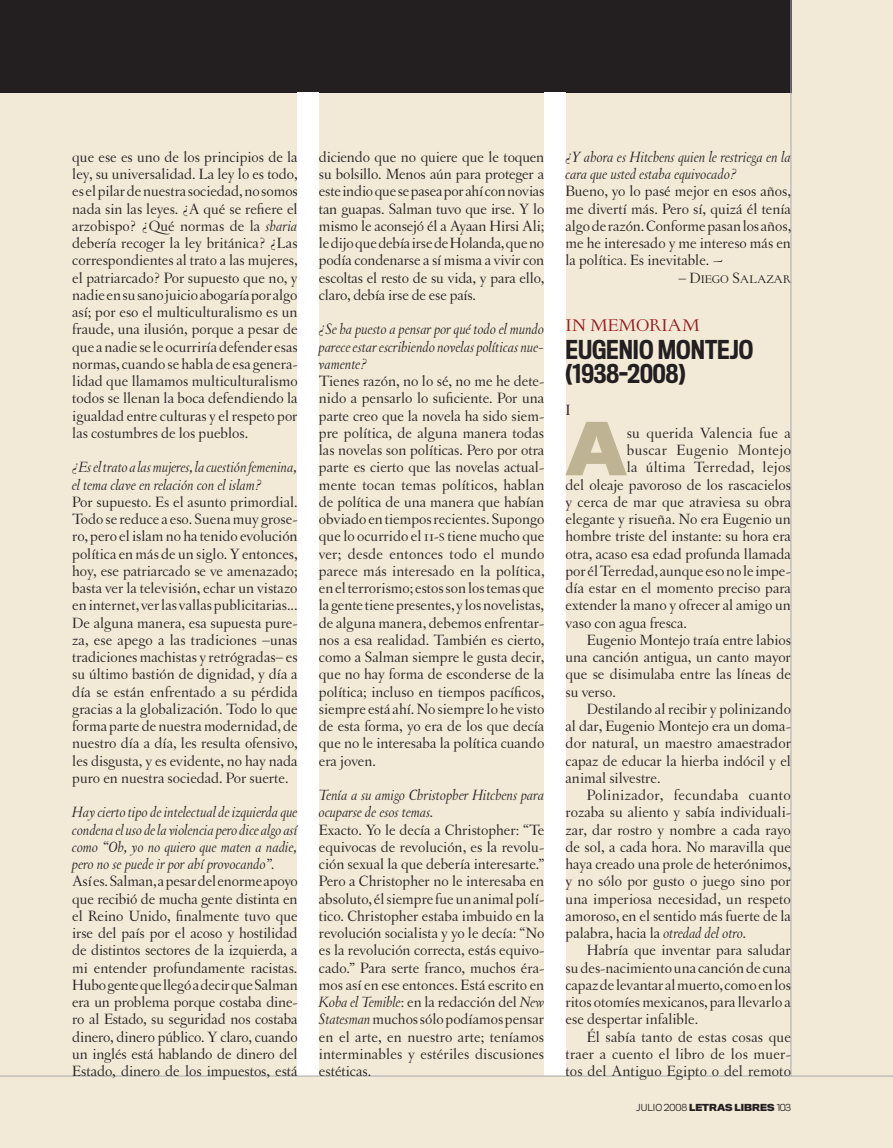
<style>
.page{position:relative;width:893px;height:1148px;background:#f2ead7}
.page>*{position:absolute;margin:0;border:0;box-sizing:border-box;transform-origin:0 0}
.t1{font:700 67.65px "Titling Gothic FB Normal";color:#beb493}
.t2{font:500 24px/24px "Titling Gothic FB Cond";color:#231f20}
.t3{font:18px "Letras Oldstyle Expert";color:#981a1e}
.t4{font:15.75px/17.2px "Letras Oldstyle";color:#231f20;text-align:justify}
.t5{font:italic 15.75px/17.2px "Letras Oldstyle";color:#231f20}
.t6{font:15.75px "Letras Oldstyle";letter-spacing:.025em;color:#231f20}
.t7{font:15.75px "Letras Oldstyle";letter-spacing:.02em;color:#231f20}
.t8{font:11.85px "Letras Oldstyle Expert";color:#231f20}
.t9{font:300 9px "Titling Gothic FB Normal";color:#231f20}
.s1{font-style:italic}
.s2{font-size:11.85px}
.s3{font-size:15.75px}
.s4{font-weight:700}
</style>
<div class="page">
<div style="left:0;top:0;width:791px;height:93px;background:#231f20"></div>
<hr style="left:791px;top:0;width:1px;height:1076px;background:#a8a9ad">
<div style="left:298px;top:93px;width:21px;height:983px;background:#fff"></div>
<div style="left:544px;top:93px;width:21px;height:983px;background:#fff"></div>
<hr style="left:0;top:1076px;width:893px;height:1px;background:#a8a9ad">
<p class="t4" style="left:72px;top:148px;width:227px">que ese es uno de los principios de la ley, su universalidad. La ley lo es todo, es el pilar de nuestra sociedad, no somos nada sin las leyes. ¿A qué se refiere el arzobispo? ¿Qué normas de la <span class="s1">sharia </span>debería recoger la ley británica? ¿Las correspondientes al trato a las mujeres, el patriarcado? Por supuesto que no, y nadie en su sano juicio abogaría por algo así; por eso el multiculturalismo es un fraude, una ilusión, porque a pesar de que a nadie se le ocurriría defender esas normas, cuando se habla de esa genera&shy;lidad que llamamos multiculturalismo todos se llenan la boca defendiendo la igualdad entre culturas y el respeto por las costumbres de los pueblos.</p>
<p class="t5" style="left:72px;top:459px;width:227px">¿Es el trato a las mujeres, la cuestión femenina, el tema clave en relación con el islam?</p>
<p class="t4" style="left:72px;top:493px;width:227px">Por supuesto. Es el asunto primordial.<br>Todo se reduce a eso. Suena muy grose&shy;ro, pero el islam no ha tenido evolución política en más de un siglo. Y entonces, hoy, ese patriarcado se ve amenazado; basta ver la televisión, echar un vistazo en internet, ver las vallas publicitarias...<br>De alguna manera, esa supuesta pure&shy;za, ese apego a las tradiciones –unas tradiciones machistas y retrógradas– es su último bastión de dignidad, y día a día se están enfrentado a su pérdida gracias a la globalización. Todo lo que forma parte de nuestra modernidad, de nuestro día a día, les resulta ofensivo, les disgusta, y es evidente, no hay nada puro en nuestra sociedad. Por suerte.</p>
<p class="t5" style="left:72px;top:804px;width:227px;text-align:justify">Hay cierto tipo de intelectual de izquierda que condena el uso de la violencia pero dice algo así como “Oh, yo no quiero que maten a nadie, pero no se puede ir por ahí provocando”.</p>
<p class="t4" style="left:72px;top:873px;width:227px">Así es. Salman, a pesar del enorme apoyo que recibió de mucha gente distinta en el Reino Unido, finalmente tuvo que irse del país por el acoso y hostilidad de distintos sectores de la izquierda, a mi entender profundamente racistas.<br>Hubo gente que llegó a decir que Salman era un problema porque costaba dine&shy;ro al Estado, su seguridad nos costaba dinero, dinero público. Y claro, cuando un inglés está hablando de dinero del Estado, dinero de los impuestos, está</p>
<p class="t4" style="left:319px;top:148px;width:227px">diciendo que no quiere que le toquen su bolsillo. Menos aún para proteger a este indio que se pasea por ahí con novias tan guapas. Salman tuvo que irse. Y lo mismo le aconsejó él a Ayaan Hirsi Ali; le dijo que debía irse de Holanda, que no podía condenarse a sí misma a vivir con escoltas el resto de su vida, y para ello, claro, debía irse de ese país.</p>
<p class="t5" style="left:319px;top:321px;width:227px;text-align:justify">¿Se ha puesto a pensar por qué todo el mundo parece estar escribiendo novelas políticas nue&shy;vamente?</p>
<p class="t4" style="left:319px;top:372px;width:227px">Tienes razón, no lo sé, no me he dete&shy;nido a pensarlo lo suficiente. Por una parte creo que la novela ha sido siem&shy;pre política, de alguna manera todas las novelas son políticas. Pero por otra parte es cierto que las novelas actual&shy;mente tocan temas políticos, hablan de política de una manera que habían obviado en tiempos recientes. Supongo que lo ocurrido el 11-<span class="s2">s</span> tiene mucho que ver; desde entonces todo el mundo parece más interesado en la política, en el terrorismo; estos son los temas que la gente tiene presentes, y los novelistas, de alguna manera, debemos enfrentar&shy;nos a esa realidad. También es cierto, como a Salman siempre le gusta decir, que no hay forma de esconderse de la política; incluso en tiempos pacíficos, siempre está ahí. No siempre lo he visto de esta forma, yo era de los que decía que no le interesaba la política cuando era joven.</p>
<p class="t5" style="left:319px;top:786px;width:227px">Tenía a su amigo Christopher Hitchens para ocuparse de esos temas.</p>
<p class="t4" style="left:319px;top:821px;width:227px">Exacto. Yo le decía a Christopher: “Te equivocas de revolución, es la revolu&shy;ción sexual la que debería interesarte.” Pero a Christopher no le interesaba en absoluto, él siempre fue un animal polí&shy;tico. Christopher estaba imbuido en la revolución socialista y yo le decía: “No es la revolución correcta, estás equivo&shy;cado.” Para serte franco, muchos éra&shy;mos así en ese entonces. Está escrito en <span class="s1">Koba el Temible</span>: en la redacción del <span class="s1">New Statesman</span> muchos sólo podíamos pensar en el arte, en nuestro arte; teníamos interminables y estériles discusiones estéticas.</p>
<p class="t5" style="left:565px;top:148px;width:227px">¿Y ahora es Hitchens quien le restriega en la cara que usted estaba equivocado?</p>
<p class="t4" style="left:565px;top:183px;width:227px">Bueno, yo lo pasé mejor en esos años, me divertí más. Pero sí, quizá él tenía algo de razón. Conforme pasan los años, me he interesado y me intereso más en la política. Es inevitable. ~</p>
<p class="t8" style="left:678px;top:272px;width:114px"><span class="s3">– D</span>IEGO <span class="s3">S</span>ALAZAR</p>
<p class="t3" style="left:565px;top:315px;width:40px">IN MEMORIAM</p>
<h2 class="t2" style="left:565px;top:338px;width:189px">EUGENIO MONTEJO (1938-2008)</h2>
<p class="t4" style="left:565px;top:402px;width:7px">I</p>
<h1 class="t1" style="left:565px;top:406px;width:63px">A</h1>
<p class="t4" style="left:627px;top:424px;width:166px">su querida Valencia fue a</p>
<p class="t6" style="left:627px;top:441px;width:166px">buscar Eugenio Montejo</p>
<p class="t7" style="left:627px;top:458px;width:166px">la última Terredad, lejos</p>
<p class="t4" style="left:565px;top:476px;width:227px">del oleaje pavoroso de los rascacielos</p>
<p class="t4" style="left:565px;top:493px;width:227px">y cerca de mar que atraviesa su obra</p>
<p class="t4" style="left:565px;top:510px;width:227px">elegante y risueña. No era Eugenio un</p>
<p class="t4" style="left:565px;top:528px;width:227px">hombre triste del instante: su hora era</p>
<p class="t4" style="left:565px;top:545px;width:227px">otra, acaso esa edad profunda llamada</p>
<p class="t4" style="left:565px;top:562px;width:227px">por él Terredad, aunque eso no le impe-</p>
<p class="t4" style="left:565px;top:579px;width:227px">día estar en el momento preciso para</p>
<p class="t4" style="left:565px;top:597px;width:227px">extender la mano y ofrecer al amigo un</p>
<p class="t4" style="left:565px;top:614px;width:123px">vaso con agua fresca.</p>
<p class="t4" style="left:587px;top:631px;width:206px">Eugenio Montejo traía entre labios</p>
<p class="t4" style="left:565px;top:648px;width:227px">una canción antigua, un canto mayor</p>
<p class="t4" style="left:565px;top:666px;width:227px">que se disimulaba entre las líneas de</p>
<p class="t4" style="left:565px;top:683px;width:52px">su verso.</p>
<p class="t4" style="left:587px;top:700px;width:206px">Destilando al recibir y polinizando</p>
<p class="t4" style="left:565px;top:717px;width:227px">al dar, Eugenio Montejo era un doma-</p>
<p class="t4" style="left:565px;top:735px;width:227px">dor natural, un maestro amaestrador</p>
<p class="t4" style="left:565px;top:752px;width:227px">capaz de educar la hierba indócil y el</p>
<p class="t4" style="left:565px;top:769px;width:96px">animal silvestre.</p>
<p class="t6" style="left:587px;top:786px;width:205px">Polinizador, fecundaba cuanto</p>
<p class="t4" style="left:565px;top:804px;width:227px">rozaba su aliento y sabía individuali-</p>
<p class="t4" style="left:565px;top:821px;width:227px">zar, dar rostro y nombre a cada rayo</p>
<p class="t4" style="left:565px;top:838px;width:227px">de sol, a cada hora. No maravilla que</p>
<p class="t4" style="left:565px;top:855px;width:227px">haya creado una prole de heterónimos,</p>
<p class="t4" style="left:565px;top:873px;width:227px">y no sólo por gusto o juego sino por</p>
<p class="t4" style="left:565px;top:890px;width:227px">una imperiosa necesidad, un respeto</p>
<p class="t4" style="left:565px;top:907px;width:227px">amoroso, en el sentido más fuerte de la</p>
<p class="t4" style="left:565px;top:924px;width:183px">palabra, hacia la <span class="s1">otredad del otro.</span></p>
<p class="t4" style="left:587px;top:942px;width:206px">Habría que inventar para saludar</p>
<p class="t4" style="left:565px;top:959px;width:227px">su des-nacimiento una canción de cuna</p>
<p class="t4" style="left:565px;top:976px;width:227px">capaz de levantar al muerto, como en los</p>
<p class="t4" style="left:565px;top:993px;width:227px">ritos otomíes mexicanos, para llevarlo a</p>
<p class="t4" style="left:565px;top:1011px;width:134px">ese despertar infalible.</p>
<p class="t4" style="left:587px;top:1028px;width:206px">Él sabía tanto de estas cosas que</p>
<p class="t4" style="left:565px;top:1045px;width:227px">traer a cuento el libro de los muer-</p>
<p class="t4" style="left:565px;top:1062px;width:227px">tos del Antiguo Egipto o del remoto</p>
<p class="t9" style="left:636px;top:1102px;width:156px">julio 2008 <span class="s4">LETRAS LIBRES</span> 103</p>
</div>
